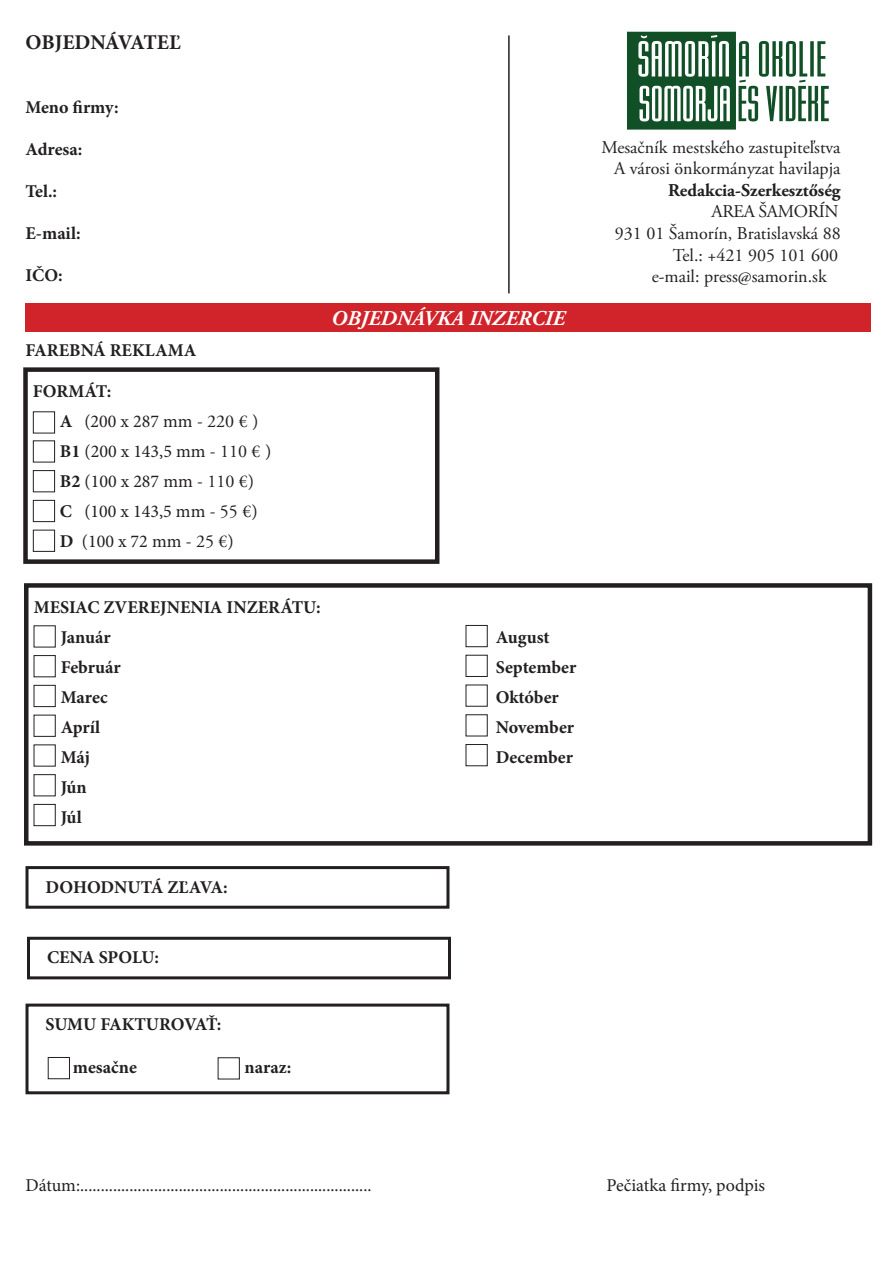
<style>
.page{position:relative;width:893px;height:1263px;background:#fff}
.page>*{position:absolute;margin:0;border:0;box-sizing:border-box;transform-origin:0 0}
.t1{font:italic 700 21px "Adobe Garamond Pro";color:#fff}
.t2{font:700 21px "Minion Pro";letter-spacing:-.01em;color:#231f20}
.t3{font:700 18px/30px "Minion Pro";color:#231f20}
.t4{font:18px/30px "Minion Pro";color:#231f20}
.t5{font:18px/21.6px "Adobe Garamond Pro";color:#231f20;text-align:right}
.t6{font:700 18px "Adobe Garamond Pro";color:#231f20}
.t7{font:18px "Adobe Garamond Pro";letter-spacing:-.025em;color:#231f20}
.s1{font-weight:700}
.s2{font-family:"Adobe Garamond Pro"}
</style>
<div class="page">
<div style="left:26px;top:303px;width:845px;height:29px;background:#d1232a"></div>
<hr style="left:508px;top:35px;width:2px;height:258px;background:#231f20">
<div style="left:23px;top:367px;width:416px;height:197px;border:4px solid #231f20"></div>
<div style="left:33px;top:411px;width:22px;height:22px;border:1px solid #231f20"></div>
<div style="left:33px;top:440px;width:22px;height:22px;border:1px solid #231f20"></div>
<div style="left:33px;top:470px;width:22px;height:22px;border:1px solid #231f20"></div>
<div style="left:33px;top:500px;width:22px;height:22px;border:1px solid #231f20"></div>
<div style="left:33px;top:530px;width:22px;height:22px;border:1px solid #231f20"></div>
<div style="left:24px;top:583px;width:848px;height:263px;border:4px solid #231f20"></div>
<div style="left:34px;top:655px;width:22px;height:22px;border:1px solid #231f20"></div>
<div style="left:34px;top:685px;width:22px;height:22px;border:1px solid #231f20"></div>
<div style="left:34px;top:715px;width:22px;height:22px;border:1px solid #231f20"></div>
<div style="left:34px;top:774px;width:22px;height:22px;border:1px solid #231f20"></div>
<div style="left:34px;top:804px;width:22px;height:22px;border:1px solid #231f20"></div>
<div style="left:466px;top:625px;width:22px;height:22px;border:1px solid #231f20"></div>
<div style="left:466px;top:655px;width:22px;height:22px;border:1px solid #231f20"></div>
<div style="left:466px;top:685px;width:22px;height:22px;border:1px solid #231f20"></div>
<div style="left:466px;top:714px;width:22px;height:22px;border:1px solid #231f20"></div>
<div style="left:466px;top:744px;width:22px;height:22px;border:1px solid #231f20"></div>
<div style="left:26px;top:866px;width:423px;height:43px;border:3px solid #231f20"></div>
<div style="left:27px;top:937px;width:424px;height:42px;border:3px solid #231f20"></div>
<div style="left:26px;top:1003px;width:423px;height:91px;border:3px solid #231f20"></div>
<div style="left:48px;top:1057px;width:22px;height:22px;border:1px solid #231f20"></div>
<div style="left:218px;top:1057px;width:22px;height:22px;border:1px solid #231f20"></div>
<img style="left:627px;top:31px;width:202px;height:99px">
<p class="t2" style="left:26px;top:28px;width:157px">OBJEDNÁVATEĽ</p>
<p class="t3" style="left:26px;top:92px;width:95px">Meno firmy:</p>
<p class="t3" style="left:26px;top:134px;width:59px">Adresa:</p>
<p class="t3" style="left:26px;top:176px;width:33px">Tel.:</p>
<p class="t3" style="left:26px;top:218px;width:57px">E-mail:</p>
<p class="t3" style="left:26px;top:260px;width:39px">IČO:</p>
<p class="t3" style="left:26px;top:335px;width:172px">FAREBNÁ REKLAMA</p>
<p class="t4" style="left:60px;top:376px;width:213px;text-indent:-27px"><span class="s1">FORMÁT:<br>A</span> (200 x 287 mm - <span class="s2">220 €</span> )<br><span class="s1">B1</span> (200 x 143,5 mm - <span class="s2">110 €</span> )<br><span class="s1">B2</span> (100 x 287 mm - <span class="s2">110 €</span>)<br><span class="s1">C</span> (100 x 143,5 mm - <span class="s2">55 €</span>)<br><span class="s1">D</span> (100 x 72 mm - <span class="s2">25 €</span>)</p>
<p class="t1" style="left:331px;top:306px;width:235px">OBJEDNÁVKA INZERCIE</p>
<p class="t3" style="left:61px;top:592px;width:262px;text-indent:-27px">MESIAC ZVEREJNENIA INZERÁTU:<br>Január</p>
<p class="t3" style="left:496px;top:622px;width:55px">August</p>
<p class="t3" style="left:61px;top:652px;width:62px">Február</p>
<p class="t3" style="left:496px;top:652px;width:82px">September</p>
<p class="t3" style="left:61px;top:682px;width:49px">Marec</p>
<p class="t3" style="left:496px;top:682px;width:64px">Október</p>
<p class="t3" style="left:61px;top:712px;width:41px">Apríl</p>
<p class="t3" style="left:496px;top:712px;width:80px">November</p>
<p class="t3" style="left:61px;top:742px;width:31px">Máj</p>
<p class="t3" style="left:496px;top:742px;width:79px">December</p>
<p class="t3" style="left:61px;top:772px;width:28px">Jún<br>Júl</p>
<p class="t3" style="left:46px;top:872px;width:184px">DOHODNUTÁ ZĽAVA:</p>
<p class="t3" style="left:47px;top:942px;width:114px">CENA SPOLU:</p>
<p class="t3" style="left:46px;top:1009px;width:177px">SUMU FAKTUROVAŤ:</p>
<p class="t3" style="left:73px;top:1052px;width:66px">mesačne</p>
<p class="t3" style="left:245px;top:1052px;width:48px">naraz:</p>
<p class="t5" style="left:601px;top:137px;width:241px">Mesačník mestského zastupiteľstva<br>A városi önkormányzat havilapja</p>
<p class="t6" style="left:668px;top:180px;width:174px">Redakcia-Szerkesztőség</p>
<p class="t7" style="left:712px;top:201px;width:129px">AREA ŠAMORÍN</p>
<p class="t5" style="left:615px;top:223px;width:227px">931 01 Šamorín, Bratislavská 88</p>
<p class="t5" style="left:673px;top:245px;width:167px">Tel.: +421 905 101 600</p>
<p class="t5" style="left:652px;top:266px;width:177px">e-mail: press@samorin.sk</p>
<p class="t4" style="left:26px;top:1170px;width:348px">Dátum:.......................................................................</p>
<p class="t4" style="left:606px;top:1170px;width:160px">Pečiatka firmy, podpis</p>
</div>
